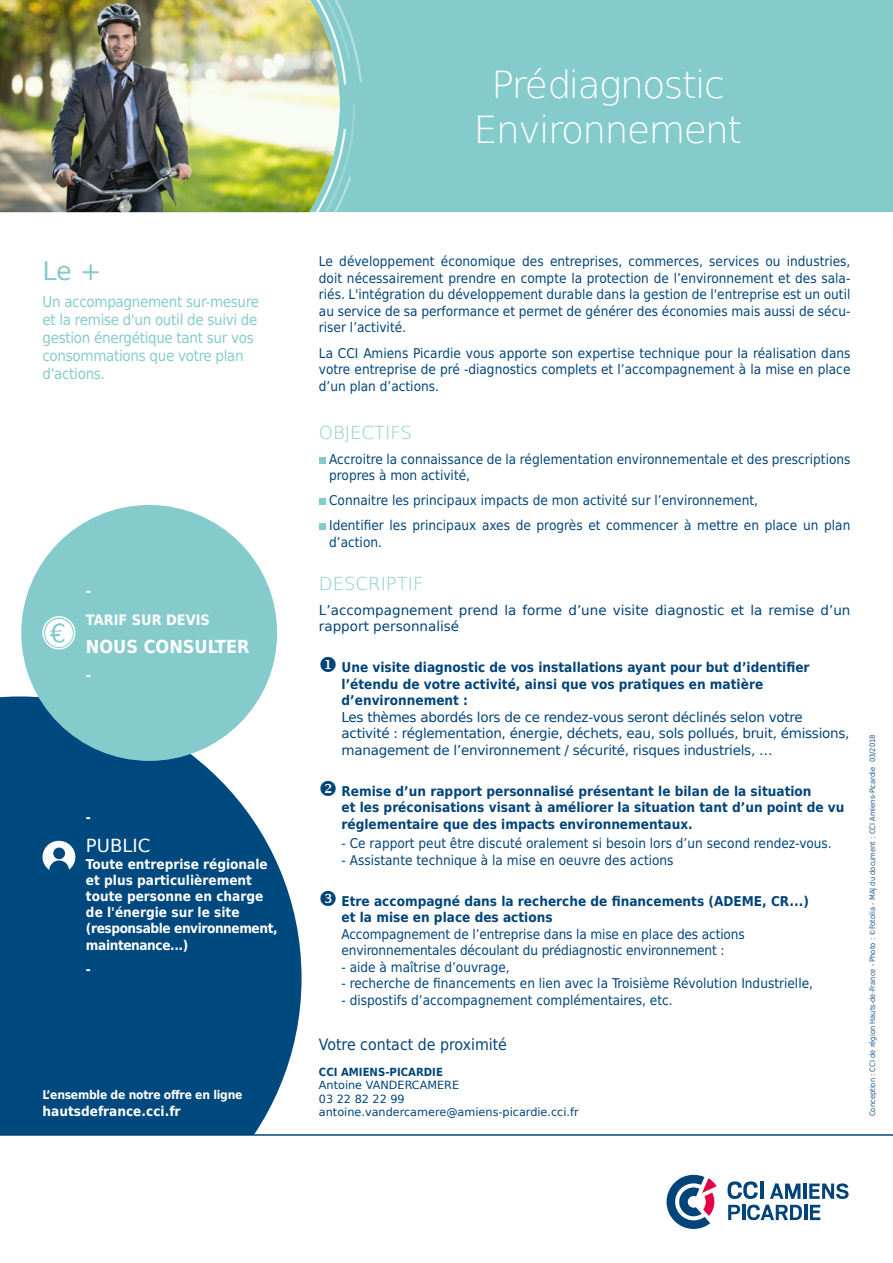
<style>
.page{position:relative;width:893px;height:1263px;background:#fff}
.page>*{position:absolute;margin:0;border:0;box-sizing:border-box;transform-origin:0 0}
.t1{font:200 37.5px/45px "DejaVu Sans";letter-spacing:-.04em;color:#fff;text-align:center}
.t2{font:25.5px "DejaVu Sans";color:#86cbcb}
.t3{font:200 18px "DejaVu Sans";color:#86cbcb}
.t4{font:700 18px "DejaVu Sans Condensed";color:#fff}
.t5{font:18px "DejaVu Sans";color:#fff}
.t6{font:15.75px "DejaVu Sans Condensed";color:#00447a}
.t7{font:15px/18px "DejaVu Sans Condensed";letter-spacing:-.02em;color:#86cbcb}
.t8{font:700 14.4px/29px "DejaVu Sans Condensed";color:#fff}
.t9{font:13.5px/16.5px "DejaVu Sans Condensed";color:#00447a}
.t10{font:700 13.5px/16.5px "DejaVu Sans Condensed";color:#00447a}
.t11{font:13.5px/16.5px "DejaVu Sans";letter-spacing:-.02em;color:#00447a}
.t12{font:700 13.5px/16.2px "DejaVu Sans Condensed";color:#fff}
.t13{font:13.5px/16.5px "DejaVu Sans";color:#00447a}
.t14{font:700 12px "DejaVu Sans Condensed";letter-spacing:-.02em;color:#fff}
.t15{font:11.25px/13.5px "DejaVu Sans";color:#00447a}
.t16{font:700 11.25px "DejaVu Sans Condensed";color:#00447a}
.t17{font:7.5px "DejaVu Sans Condensed";color:#1e5d90}
</style>
<div class="page">
<svg style="left:0;top:696px;width:302px;height:438px;background:#1c5d8d"></svg>
<div style="left:21px;top:505px;width:256px;height:256px;background:#86cbcb;border-radius:50%"></div>
<svg style="left:43px;top:841px;width:32px;height:29px"></svg>
<hr style="left:0;top:1134px;width:893px;height:1px;background:#00447a">
<svg style="left:45px;top:619px;width:28px;height:28px"></svg>
<div style="left:43px;top:616px;width:32px;height:33px;border:2px solid #fff;border-radius:50%"></div>
<div style="left:319px;top:457px;width:6px;height:7px;background:#86cbcb"></div>
<svg style="left:319px;top:499px;width:6px;height:6px"></svg>
<svg style="left:319px;top:524px;width:6px;height:6px"></svg>
<div style="left:0;top:0;width:893px;height:212px;background:#86cbcb"></div>
<img style="left:0;top:0;width:315px;height:212px">
<svg style="left:315px;top:0;width:47px;height:212px"></svg>
<svg style="left:727px;top:1181px;width:31px;height:18px"></svg>
<hr style="left:760px;top:1181px;width:3px;height:18px;background:#00447a">
<svg style="left:770px;top:1183px;width:30px;height:16px"></svg>
<hr style="left:803px;top:1183px;width:3px;height:16px;background:#00447a">
<svg style="left:809px;top:1183px;width:40px;height:16px"></svg>
<svg style="left:728px;top:1205px;width:12px;height:15px"></svg>
<hr style="left:742px;top:1205px;width:3px;height:15px;background:#00447a">
<svg style="left:747px;top:1205px;width:55px;height:15px"></svg>
<hr style="left:804px;top:1205px;width:3px;height:15px;background:#00447a">
<svg style="left:810px;top:1205px;width:10px;height:15px"></svg>
<svg style="left:666px;top:1175px;width:51px;height:54px"></svg>
<h1 class="t1" style="left:474px;top:60px;width:270px">Prédiagnostic<br>Environnement</h1>
<h2 class="t2" style="left:43px;top:250px;width:60px">Le +</h2>
<p class="t7" style="left:43px;top:292px;width:218px">Un accompagnement sur-mesure et la remise d'un outil de suivi de gestion énergétique tant sur vos consommations que votre plan d'actions.</p>
<p class="t8" style="left:86px;top:576px;width:125px">-<br>TARIF SUR DEVIS</p>
<h3 class="t4" style="left:86px;top:632px;width:165px">NOUS CONSULTER</h3>
<p class="t8" style="left:86px;top:660px;width:7px">-</p>
<p class="t12" style="left:86px;top:809px;width:7px">-</p>
<h3 class="t5" style="left:86px;top:831px;width:66px">PUBLIC</h3>
<p class="t12" style="left:86px;top:855px;width:193px">Toute entreprise régionale et plus particulièrement toute personne en charge de l'énergie sur le site (responsable environnement, maintenance...)</p>
<p class="t12" style="left:86px;top:961px;width:7px">-</p>
<p class="t14" style="left:43px;top:1085px;width:202px">L’ensemble de notre offre en ligne</p>
<p class="t12" style="left:43px;top:1102px;width:140px">hautsdefrance.cci.fr</p>
<p class="t9" style="left:319px;top:253px;width:533px;text-align:justify">Le développement économique des entreprises, commerces, services ou industries, doit nécessairement prendre en compte la protection de l’environnement et des sala&shy;riés. L'intégration du développement durable dans la gestion de l'entreprise est un outil au service de sa performance et permet de générer des économies mais aussi de sécu&shy;riser l’activité.</p>
<p class="t9" style="left:319px;top:344px;width:533px;text-align:justify">La CCI Amiens Picardie vous apporte son expertise technique pour la réalisation dans votre entreprise de pré -diagnostics complets et l’accompagnement à la mise en place d’un plan d’actions.</p>
<h3 class="t3" style="left:319px;top:419px;width:94px">OBJECTIFS</h3>
<p class="t9" style="left:329px;top:450px;width:523px">Accroitre la connaissance de la réglementation environnementale et des prescriptions propres à mon activité,</p>
<p class="t9" style="left:329px;top:487px;width:523px;line-height:25px">Connaitre les principaux impacts de mon activité sur l’environnement,<br>Identifier les principaux axes de progrès et commencer à mettre en place un plan</p>
<p class="t9" style="left:329px;top:533px;width:54px">d’action.</p>
<h3 class="t3" style="left:319px;top:570px;width:106px">DESCRIPTIF</h3>
<p class="t13" style="left:319px;top:601px;width:533px">L’accompagnement prend la forme d’une visite diagnostic et la remise d’un rapport personnalisé</p>
<p class="t10" style="left:341px;top:659px;width:470px;text-indent:-23px">◆ Une visite diagnostic de vos installations ayant pour but d’identifier l’étendu de votre activité, ainsi que vos pratiques en matière d’environnement :</p>
<p class="t11" style="left:341px;top:708px;width:509px">Les thèmes abordés lors de ce rendez-vous seront déclinés selon votre activité : réglementation, énergie, déchets, eau, sols pollués, bruit, émissions, management de l’environnement / sécurité, risques industriels, …</p>
<p class="t10" style="left:341px;top:782px;width:504px;text-indent:-23px">❖ Remise d’un rapport personnalisé présentant le bilan de la situation<br>et les préconisations visant à améliorer la situation tant d’un point de vu réglementaire que des impacts environnementaux.</p>
<p class="t9" style="left:341px;top:835px;width:492px">- Ce rapport peut être discuté oralement si besoin lors d’un second rendez-vous.</p>
<p class="t9" style="left:341px;top:851px;width:334px">- Assistante technique à la mise en oeuvre des actions</p>
<p class="t10" style="left:341px;top:892px;width:469px">Etre accompagné dans la recherche de financements (ADEME, CR...) et la mise en place des actions</p>
<p class="t9" style="left:341px;top:925px;width:405px">Accompagnement de l’entreprise dans la mise en place des actions environnementales découlant du prédiagnostic environnement :</p>
<p class="t9" style="left:341px;top:958px;width:170px">- aide à maîtrise d’ouvrage,</p>
<p class="t9" style="left:341px;top:975px;width:473px">- recherche de financements en lien avec la Troisième Révolution Industrielle,</p>
<p class="t9" style="left:341px;top:991px;width:333px">- dispostifs d’accompagnement complémentaires, etc.</p>
<p class="t6" style="left:319px;top:1031px;width:190px">Votre contact de proximité</p>
<p class="t16" style="left:319px;top:1062px;width:125px">CCI AMIENS-PICARDIE</p>
<p class="t15" style="left:319px;top:1078px;width:261px">Antoine VANDERCAMERE<br>03 22 82 22 99 antoine.vandercamere@amiens-picardie.cci.fr</p>
<p class="t17" style="left:866px;top:1116px;width:383px;rotate:-90deg">Conception : CCI de région Hauts-de-France - Photo : ©Fotolia - MAJ du document : CCI Amiens-Picardie 03/2018</p>
</div>
